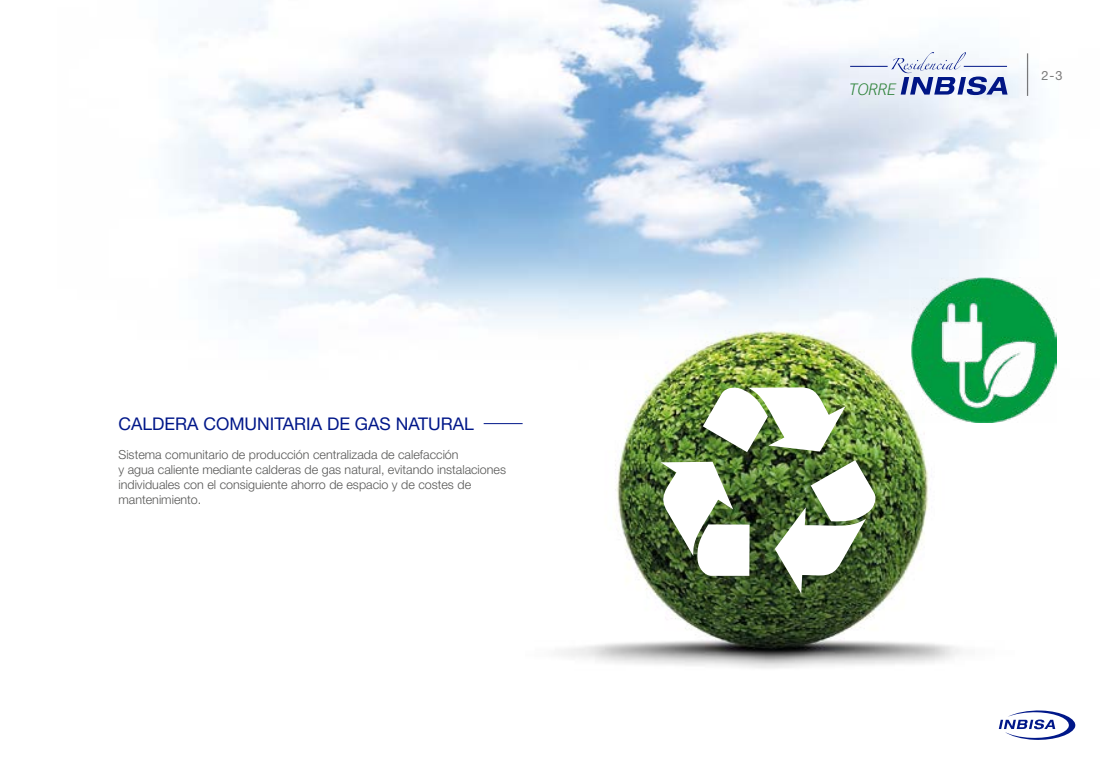
<style>
.page{position:relative;width:1117px;height:762px;background:#fff}
.page>*{position:absolute;margin:0;border:0;box-sizing:border-box;transform-origin:0 0}
.t1{font:17.5px "Helvetica Neue LT Std";color:#001789}
.t2{font:italic 300 16.25px "Vectora LH";color:#368f40}
.t3{font:12.75px "Helvetica Neue LT Std";color:#7c7b7b}
.t4{font:300 12.5px/15px "Helvetica Neue LT Std";color:#575756}
</style>
<div class="page">
<svg style="left:998px;top:710px;width:78px;height:30px"></svg>
<img style="left:174px;top:0;width:883px;height:425px">
<img style="left:525px;top:250px;width:495px;height:461px">
<img style="left:910px;top:277px;width:146px;height:146px">
<img style="left:658px;top:386px;width:219px;height:208px">
<hr style="left:483px;top:423px;width:39px;height:1px;background:#001789">
<h1 class="t1" style="left:118px;top:413px;width:357px">CALDERA COMUNITARIA DE GAS NATURAL</h1>
<p class="t4" style="left:118px;top:446px;width:389px">Sistema comunitario de producción centralizada de calefacción<br>y agua caliente mediante calderas de gas natural, evitando instalaciones individuales con el consiguiente ahorro de espacio y de costes de mantenimiento.</p>
<h2 class="t2" style="left:849px;top:79px;width:48px">TORRE</h2>
<p class="t3" style="left:1041px;top:67px;width:23px">2-3</p>
</div>
